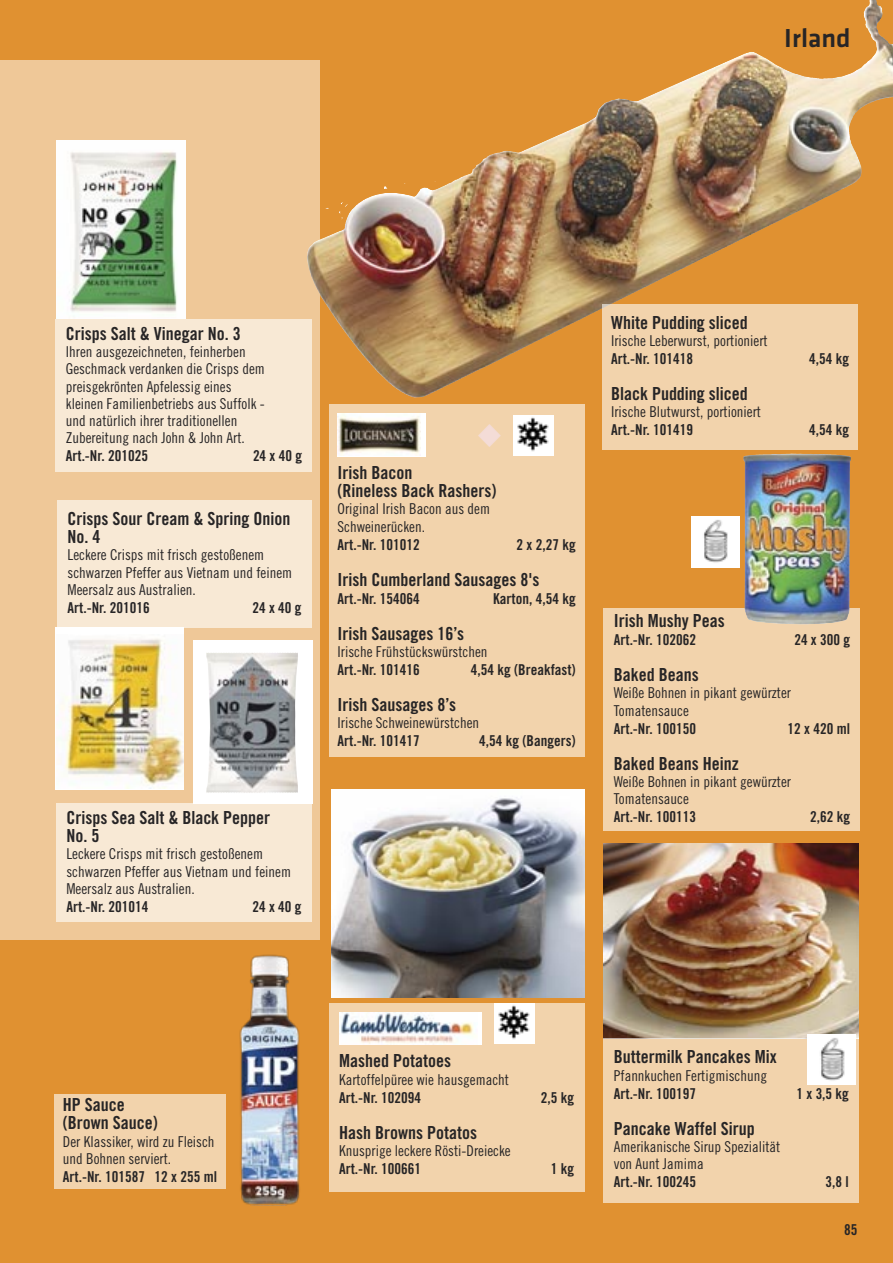
<style>
.page{position:relative;width:893px;height:1263px;background:#fff}
.page>*{position:absolute;margin:0;border:0;box-sizing:border-box;transform-origin:0 0}
.t1{font:500 27px "Klavika";color:#272526}
.t2{font:24px "European Pi Three";color:#f4dcd7}
.t3{font:18px/18px "Trade Gothic Bold Cond Twenty";color:#272526}
.t4{font:15px/17.2px "Trade Gothic Cond Eighteen";color:#272526}
.t5{font:15px "Trade Gothic Bold Cond Twenty";color:#272526}
</style>
<div class="page">
<div style="left:0;top:941px;width:321px;height:322px;background:#e09131"></div>
<div style="left:0;top:0;width:320px;height:941px;background:#efc898"></div>
<img style="left:320px;top:60px;width:573px;height:1203px">
<img style="left:331px;top:789px;width:253px;height:209px">
<div style="left:54px;top:1094px;width:172px;height:95px;background:#f2d3ac"></div>
<div style="left:604px;top:608px;width:256px;height:223px;background:#f2d3ac"></div>
<img style="left:691px;top:516px;width:48px;height:51px">
<img style="left:604px;top:843px;width:255px;height:195px">
<div style="left:604px;top:1038px;width:255px;height:164px;background:#f2d3ac"></div>
<img style="left:808px;top:1034px;width:48px;height:51px">
<div style="left:56px;top:804px;width:256px;height:118px;background:#f8e9d5"></div>
<div style="left:58px;top:500px;width:254px;height:128px;background:#f8e9d5"></div>
<div style="left:56px;top:319px;width:256px;height:152px;background:#f8e9d5"></div>
<div style="left:329px;top:1003px;width:255px;height:188px;background:#f2d3ac"></div>
<div style="left:339px;top:1012px;width:142px;height:33px;background:#fff"></div>
<img style="left:340px;top:1012px;width:134px;height:32px">
<div style="left:495px;top:1003px;width:40px;height:40px;background:#fff"></div>
<img style="left:498px;top:1005px;width:32px;height:35px">
<img style="left:239px;top:954px;width:61px;height:251px">
<div style="left:193px;top:641px;width:119px;height:163px;background:#fff"></div>
<img style="left:206px;top:652px;width:92px;height:141px">
<img style="left:57px;top:141px;width:128px;height:177px">
<div style="left:55px;top:627px;width:129px;height:163px;background:#fff"></div>
<img style="left:61px;top:638px;width:123px;height:150px">
<div style="left:0;top:0;width:893px;height:60px;background:#e09131"></div>
<div style="left:602px;top:304px;width:256px;height:145px;background:#f2d3ac"></div>
<div style="left:329px;top:405px;width:255px;height:352px;background:#f2d3ac"></div>
<div style="left:513px;top:415px;width:40px;height:40px;background:#fff"></div>
<img style="left:517px;top:417px;width:32px;height:35px">
<div style="left:338px;top:413px;width:88px;height:44px;background:#fff"></div>
<img style="left:338px;top:413px;width:82px;height:42px">
<img style="left:743px;top:455px;width:104px;height:169px">
<p class="t1" style="left:784px;top:28px;width:68px">Irland</p>
<p class="t3" style="left:66px;top:326px;width:176px">Crisps Salt &amp; Vinegar No. 3</p>
<p class="t4" style="left:66px;top:344px;width:181px">Ihren ausgezeichneten, feinherben</p>
<p class="t4" style="left:66px;top:361px;width:201px">Geschmack verdanken die Crisps dem</p>
<p class="t4" style="left:66px;top:379px;width:167px">preisgekrönten Apfelessig eines</p>
<p class="t4" style="left:66px;top:396px;width:201px">kleinen Familienbetriebs aus Suffolk -</p>
<p class="t4" style="left:66px;top:413px;width:173px">und natürlich ihrer traditionellen</p>
<p class="t4" style="left:66px;top:430px;width:181px">Zubereitung nach John &amp; John Art.</p>
<p class="t5" style="left:66px;top:450px;width:84px">Art.-Nr. 201025</p>
<p class="t5" style="left:253px;top:450px;width:51px">24 x 40 g</p>
<p class="t3" style="left:68px;top:511px;width:224px">Crisps Sour Cream &amp; Spring Onion<br>No. 4</p>
<p class="t4" style="left:68px;top:548px;width:226px">Leckere Crisps mit frisch gestoßenem schwarzen Pfeffer aus Vietnam und feinem<br>Meersalz aus Australien.</p>
<p class="t5" style="left:68px;top:602px;width:84px">Art.-Nr. 201016</p>
<p class="t5" style="left:252px;top:602px;width:51px">24 x 40 g</p>
<p class="t3" style="left:66px;top:810px;width:205px">Crisps Sea Salt &amp; Black Pepper</p>
<p class="t3" style="left:66px;top:828px;width:34px">No. 5</p>
<p class="t4" style="left:66px;top:847px;width:226px">Leckere Crisps mit frisch gestoßenem schwarzen Pfeffer aus Vietnam und feinem<br>Meersalz aus Australien.</p>
<p class="t5" style="left:66px;top:901px;width:84px">Art.-Nr. 201014</p>
<p class="t5" style="left:252px;top:901px;width:51px">24 x 40 g</p>
<p class="t3" style="left:611px;top:315px;width:138px">White Pudding sliced</p>
<p class="t4" style="left:611px;top:333px;width:158px">Irische Leberwurst, portioniert</p>
<p class="t5" style="left:611px;top:353px;width:84px">Art.-Nr. 101418</p>
<p class="t5" style="left:809px;top:353px;width:41px">4,54 kg</p>
<p class="t3" style="left:611px;top:386px;width:138px">Black Pudding sliced</p>
<p class="t4" style="left:611px;top:404px;width:151px">Irische Blutwurst, portioniert</p>
<p class="t2" style="left:478px;top:418px;width:25px">-</p>
<p class="t5" style="left:611px;top:424px;width:84px">Art.-Nr. 101419</p>
<p class="t5" style="left:809px;top:424px;width:41px">4,54 kg</p>
<p class="t3" style="left:338px;top:465px;width:76px">Irish Bacon</p>
<p class="t3" style="left:338px;top:483px;width:160px">(Rineless Back Rashers)</p>
<p class="t4" style="left:338px;top:502px;width:154px">Original Irish Bacon aus dem</p>
<p class="t4" style="left:338px;top:519px;width:89px">Schweine rücken.</p>
<p class="t5" style="left:338px;top:539px;width:84px">Art.-Nr. 101012</p>
<p class="t5" style="left:517px;top:539px;width:61px">2 x 2,27 kg</p>
<p class="t3" style="left:338px;top:572px;width:203px">Irish Cumberland Sausages 8's</p>
<p class="t5" style="left:338px;top:593px;width:84px">Art.-Nr. 154064</p>
<p class="t5" style="left:493px;top:593px;width:84px">Karton, 4,54 kg</p>
<p class="t3" style="left:338px;top:626px;width:128px">Irish Sausages 16’s</p>
<p class="t4" style="left:338px;top:644px;width:151px">Irische Frühstückswürstchen</p>
<p class="t5" style="left:338px;top:664px;width:84px">Art.-Nr. 101416</p>
<p class="t5" style="left:471px;top:664px;width:106px">4,54 kg (Breakfast)</p>
<p class="t3" style="left:338px;top:697px;width:120px">Irish Sausages 8’s</p>
<p class="t4" style="left:338px;top:715px;width:143px">Irische Schweinewürstchen</p>
<p class="t5" style="left:338px;top:735px;width:84px">Art.-Nr. 101417</p>
<p class="t5" style="left:479px;top:735px;width:98px">4,54 kg (Bangers)</p>
<p class="t3" style="left:614px;top:613px;width:112px">Irish Mushy Peas</p>
<p class="t5" style="left:614px;top:634px;width:84px">Art.-Nr. 102062</p>
<p class="t5" style="left:794px;top:634px;width:57px">24 x 300 g</p>
<p class="t3" style="left:614px;top:667px;width:86px">Baked Beans</p>
<p class="t4" style="left:614px;top:686px;width:179px">Weiße Bohnen in pikant gewürzter</p>
<p class="t4" style="left:614px;top:703px;width:77px">Tomatensauce</p>
<p class="t5" style="left:614px;top:723px;width:84px">Art.-Nr. 100150</p>
<p class="t5" style="left:788px;top:723px;width:64px">12 x 420 ml</p>
<p class="t3" style="left:614px;top:756px;width:126px">Baked Beans Heinz</p>
<p class="t4" style="left:614px;top:774px;width:179px">Weiße Bohnen in pikant gewürzter</p>
<p class="t4" style="left:614px;top:791px;width:77px">Tomatensauce</p>
<p class="t5" style="left:614px;top:811px;width:84px">Art.-Nr. 100113</p>
<p class="t5" style="left:810px;top:811px;width:41px">2,62 kg</p>
<p class="t3" style="left:63px;top:1097px;width:63px">HP Sauce</p>
<p class="t3" style="left:63px;top:1115px;width:96px">(Brown Sauce)</p>
<p class="t4" style="left:63px;top:1134px;width:153px">Der Klassiker, wird zu Fleisch und Bohnen serviert.</p>
<p class="t5" style="left:63px;top:1171px;width:156px">Art.-Nr. 101587 12 x 255 ml</p>
<p class="t3" style="left:339px;top:1053px;width:113px">Mashed Potatoes</p>
<p class="t4" style="left:339px;top:1072px;width:171px">Kartoffelpüree wie hausgemacht</p>
<p class="t5" style="left:339px;top:1092px;width:84px">Art.-Nr. 102094</p>
<p class="t5" style="left:541px;top:1092px;width:35px">2,5 kg</p>
<p class="t3" style="left:339px;top:1125px;width:139px">Hash Browns Potatos</p>
<p class="t4" style="left:339px;top:1143px;width:173px">Knusprige leckere Rösti-Dreiecke</p>
<p class="t5" style="left:339px;top:1163px;width:84px">Art.-Nr. 100661</p>
<p class="t5" style="left:551px;top:1163px;width:25px">1 kg</p>
<p class="t3" style="left:614px;top:1049px;width:164px">Buttermilk Pancakes Mix</p>
<p class="t4" style="left:614px;top:1068px;width:155px">Pfannkuchen Fertigmischung</p>
<p class="t5" style="left:614px;top:1088px;width:84px">Art.-Nr. 100197</p>
<p class="t5" style="left:796px;top:1088px;width:54px">1 x 3,5 kg</p>
<p class="t3" style="left:614px;top:1121px;width:142px">Pancake Waffel Sirup</p>
<p class="t4" style="left:614px;top:1139px;width:168px">Amerikanische Sirup Spezialität</p>
<p class="t4" style="left:614px;top:1156px;width:91px">von Aunt Jamima</p>
<p class="t5" style="left:614px;top:1176px;width:84px">Art.-Nr. 100245</p>
<p class="t5" style="left:826px;top:1176px;width:25px">3,8 l</p>
<p class="t5" style="left:844px;top:1224px;width:15px">85</p>
</div>
